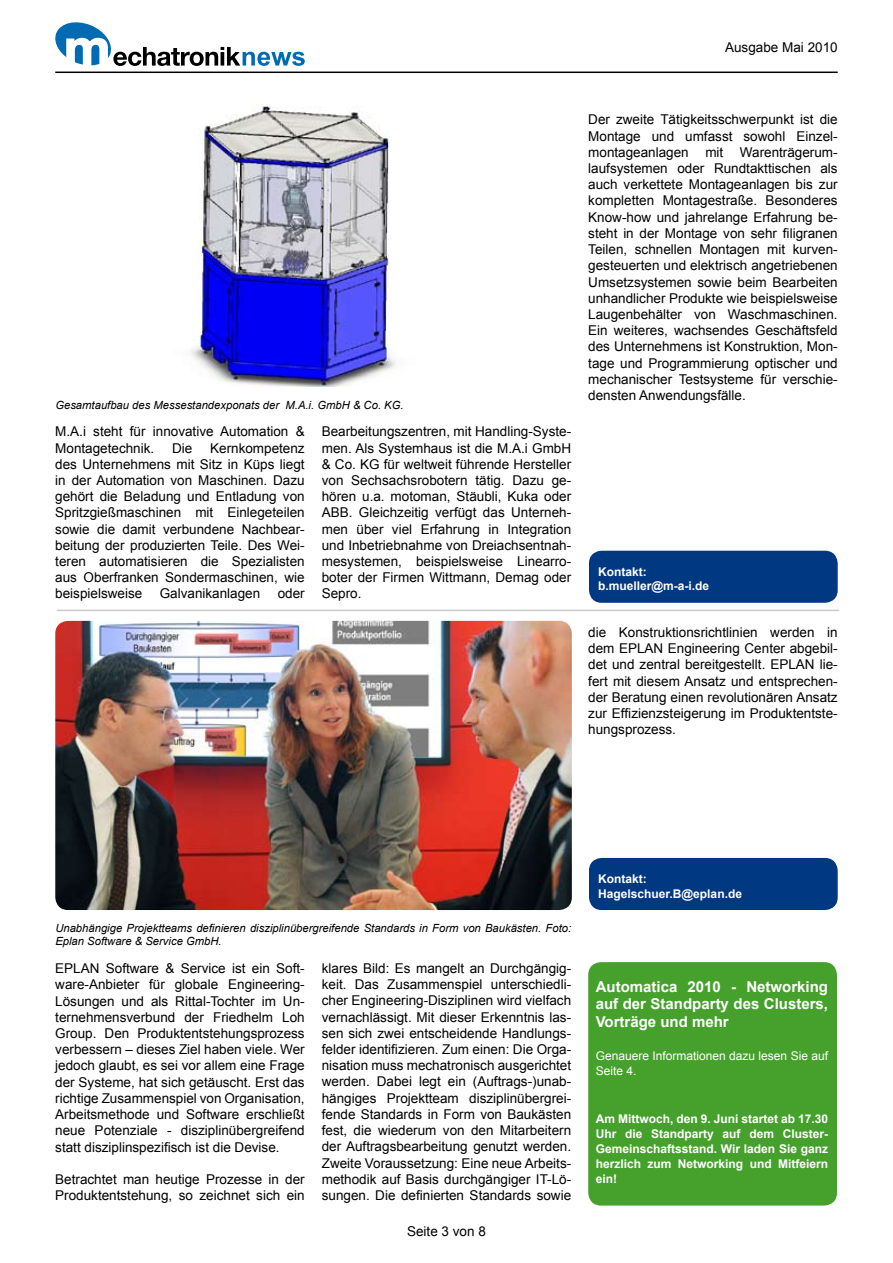
<style>
.page{position:relative;width:893px;height:1263px;background:#fff}
.page>*{position:absolute;margin:0;border:0;box-sizing:border-box;transform-origin:0 0}
.t1{font:700 15px/16.5px "Arial";color:#fff}
.t2{font:13.5px/16.2px "Arial";color:#000;text-align:justify}
.t3{font:700 12px/15px "Arial";color:#fff}
.t4{font:12px/15px "Arial";color:#fff}
.t5{font:italic 11.25px/13.5px "Arial";color:#000}
</style>
<div class="page">
<hr style="left:55px;top:72px;width:783px;height:1px;background:#000">
<svg style="left:55px;top:22px;width:250px;height:44px"></svg>
<img style="left:191px;top:106px;width:205px;height:281px">
<hr style="left:57px;top:610px;width:782px;height:1px;background:#cacaca">
<div style="left:589px;top:551px;width:249px;height:52px;background:#003882;border-radius:13px"></div>
<img style="left:55px;top:621px;width:517px;height:289px">
<div style="left:589px;top:858px;width:249px;height:52px;background:#003882;border-radius:13px"></div>
<div style="left:588px;top:962px;width:249px;height:243px;background:#45a12b;border-radius:13px"></div>
<p class="t2" style="left:725px;top:39px;width:114px">Ausgabe Mai 2010</p>
<p class="t5" style="left:55px;top:398px;width:350px">Gesamtaufbau des Messestandexponats der M.A.i. GmbH &amp; Co. KG.</p>
<p class="t2" style="left:55px;top:424px;width:251px">M.A.i steht für innovative Automation &amp;<br>Montagetechnik.</p>
<p class="t2" style="left:322px;top:424px;width:251px">Bearbeitungszentren, mit Handling-Syste&shy;men. Als Systemhaus ist die M.A.i GmbH &amp; Co. KG für weltweit führende Hersteller von Sechsachsrobotern tätig. Dazu ge&shy;hören u.a. motoman, Stäubli, Kuka oder ABB. Gleichzeitig verfügt das Unterneh&shy;men über viel Erfahrung in Integration und Inbetriebnahme von Dreiachsentnah&shy;mesystemen, beispielsweise Linearro&shy;boter der Firmen Wittmann, Demag oder Sepro.</p>
<p class="t2" style="left:55px;top:440px;width:251px;text-indent:155px">Kernkompetenz des Unternehmens mit Sitz in Küps liegt in der Automation von Maschinen. Dazu gehört die Beladung und Entladung von Spritzgießmaschinen mit Einlegeteilen sowie die damit verbundene Nachbear&shy;beitung der produzierten Teile. Des Wei&shy;teren automatisieren die Spezialisten aus Oberfranken Sondermaschinen, wie beispielsweise</p>
<p class="t2" style="left:172px;top:440px;width:22px">Die</p>
<p class="t2" style="left:160px;top:586px;width:102px">Galvanikanlagen</p>
<p class="t2" style="left:278px;top:586px;width:29px">oder</p>
<p class="t2" style="left:588px;top:112px;width:251px">Der zweite Tätigkeitsschwerpunkt ist die Montage und umfasst sowohl Einzel&shy;montageanlagen mit Warenträgerum&shy;laufsystemen oder Rundtakttischen als auch verkettete Montageanlagen bis zur kompletten Montagestraße. Besonderes Know-how und jahrelange Erfahrung be&shy;steht in der Montage von sehr filigranen Teilen, schnellen Montagen mit kurven&shy;gesteuerten und elektrisch angetriebenen Umsetzsystemen sowie beim Bearbeiten unhandlicher Produkte wie beispielsweise Laugenbehälter von Waschmaschinen.<br>Ein weiteres, wachsendes Geschäftsfeld des Unternehmens ist Konstruktion, Mon&shy;tage und Programmierung optischer und mechanischer Testsysteme für verschie&shy;densten Anwendungsfälle.</p>
<p class="t3" style="left:598px;top:565px;width:113px;line-height:14.4px">Kontakt: b.mueller@m-a-i.de</p>
<p class="t2" style="left:588px;top:624px;width:251px">die Konstruktionsrichtlinien werden in dem EPLAN Engineering Center abgebil&shy;det und zentral bereitgestellt. EPLAN lie&shy;fert mit diesem Ansatz und entsprechen&shy;der Beratung einen revolutionären Ansatz zur Effizienzsteigerung im Produktentste&shy;hungsprozess.</p>
<p class="t5" style="left:55px;top:921px;width:517px">Unabhängige Projektteams definieren disziplinübergreifende Standards in Form von Baukästen. Foto:<br>Eplan Software &amp; Service GmbH.</p>
<p class="t2" style="left:55px;top:960px;width:251px">EPLAN Software &amp; Service ist ein Soft&shy;ware-Anbieter für globale Engineering-Lösungen und als Rittal-Tochter im Un&shy;ternehmensverbund der Friedhelm Loh Group. Den Produktentstehungsprozess verbessern – dieses Ziel haben viele. Wer jedoch glaubt, es sei vor allem eine Frage der Systeme, hat sich getäuscht. Erst das richtige Zusammenspiel von Organisation, Arbeitsmethode und Software erschließt neue Potenziale - disziplinübergreifend statt disziplinspezifisch ist die Devise.</p>
<p class="t2" style="left:55px;top:1171px;width:251px">Betrachtet man heutige Prozesse in der<br>Produktentstehung, so zeichnet sich ein</p>
<p class="t2" style="left:322px;top:960px;width:251px">klares Bild: Es mangelt an Durchgängig&shy;keit. Das Zusammenspiel unterschiedli&shy;cher Engineering-Disziplinen wird vielfach vernachlässigt. Mit dieser Erkenntnis las&shy;sen sich zwei entscheidende Handlungs&shy;felder identifizieren. Zum einen: Die Orga&shy;nisation muss mechatronisch ausgerichtet werden. Dabei legt ein (Auftrags-)unab&shy;hängiges Projektteam disziplinübergrei&shy;fende Standards in Form von Baukästen fest, die wiederum von den Mitarbeitern der Auftragsbearbeitung genutzt werden.<br>Zweite Voraussetzung: Eine neue Arbeits&shy;methodik auf Basis durchgängiger IT-Lö&shy;sungen. Die definierten Standards sowie</p>
<p class="t2" style="left:407px;top:1223px;width:80px">Seite 3 von 8</p>
<p class="t3" style="left:598px;top:872px;width:145px;line-height:14.4px">Kontakt:<br>Hagelschuer.B@eplan.de</p>
<p class="t1" style="left:596px;top:979px;width:234px">Automatica 2010 - Networking auf der Standparty des Clusters,</p>
<p class="t1" style="left:596px;top:1013px;width:135px">Vorträge und mehr</p>
<p class="t4" style="left:596px;top:1048px;width:234px">Genauere Informationen dazu lesen Sie auf<br>Seite 4.</p>
<p class="t3" style="left:596px;top:1111px;width:234px;text-align:justify">Am Mittwoch, den 9. Juni startet ab 17.30<br>Uhr die Standparty auf dem Cluster-Gemeinschaftsstand. Wir laden Sie ganz herzlich zum Networking und Mitfeiern ein!</p>
</div>
